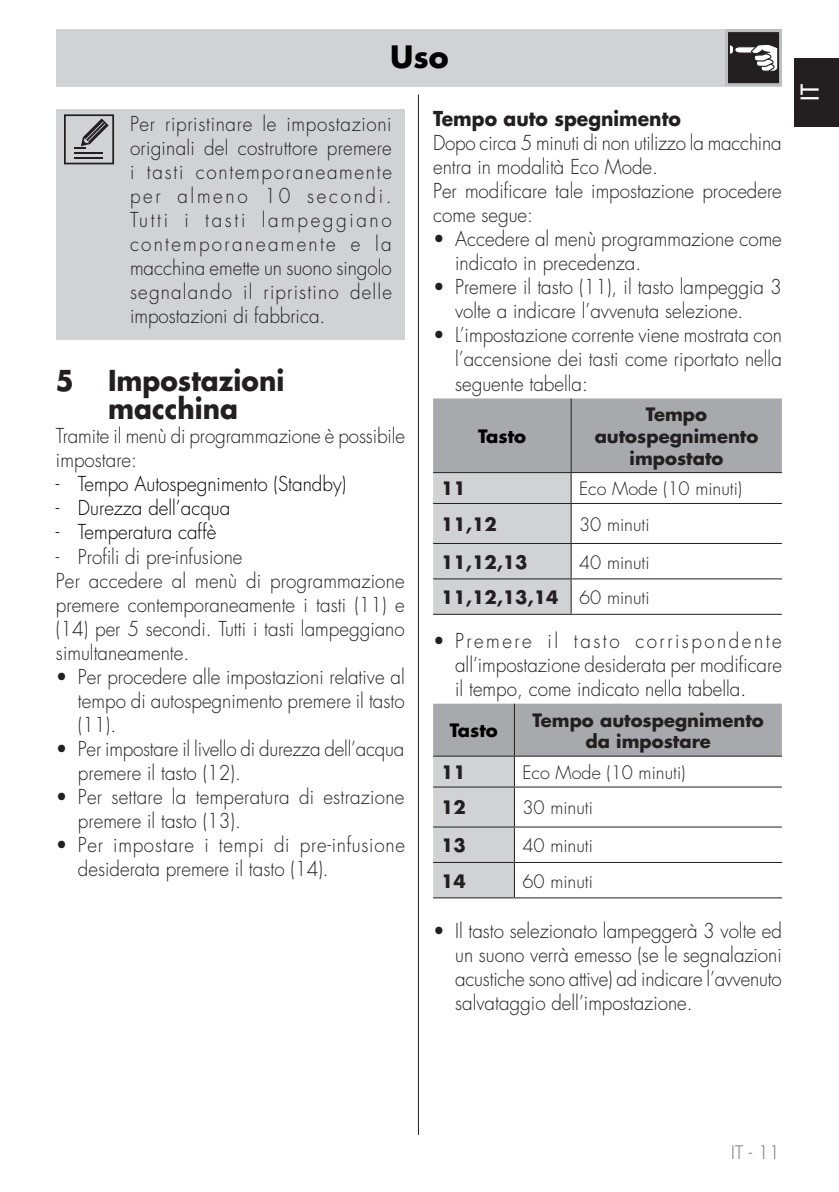
<style>
.page{position:relative;width:839px;height:1192px;background:#fff}
.page>*{position:absolute;margin:0;border:0;box-sizing:border-box;transform-origin:0 0}
.Testo{font:700 30px "Futura Std";color:#000}
.testo_tab{font:700 28px "Futura Std";color:#231f20;scale:.94 1}
.t1{font:500 24px "Futura Std";color:#fff}
.testo_tab-2{font:300 20px/24px "Futura Std";color:#231f20;scale:.94 1}
.testo_tab-3{font:300 20px "Futura Std";color:#000;scale:.94 1}
.testo_tab-4{font:300 20px/24px "Futura Std";letter-spacing:.04em;color:#231f20;scale:.94 1}
.testo_tab-5{font:700 20px "Futura Std";color:#231f20;scale:.94 1}
.Testo-2{font:300 18px "Futura Std";color:#231f20}
.Testo-3{font:700 18px/21.6px "Futura Std";color:#231f20;text-align:center}
.testo_tab-6{font:700 18px "Futura Std";color:#231f20}
.Testo-4{font:700 18px "Futura Std";color:#000}
.t2{font:300 18px "Futura Std";color:#6c6d70}
.s1{color:#000}
</style>
<div class="page">
<hr style="left:418px;top:94px;width:1px;height:1040px;background:#231f20">
<div style="left:56px;top:29px;width:726px;height:58px;background:#d1d2d4"></div>
<div style="left:794px;top:58px;width:45px;height:68px;background:#231f20"></div>
<div style="left:56px;top:109px;width:348px;height:230px;background:#d1d2d4"></div>
<svg style="left:64px;top:114px;width:50px;height:50px"></svg>
<svg style="left:433px;top:398px;width:349px;height:215px"></svg>
<hr style="left:433px;top:578px;width:138px;height:1px;background:#231f20">
<hr style="left:433px;top:613px;width:138px;height:1px;background:#231f20">
<hr style="left:570px;top:398px;width:1px;height:74px;background:#231f20">
<hr style="left:571px;top:472px;width:211px;height:1px;background:#231f20">
<hr style="left:571px;top:503px;width:211px;height:1px;background:#231f20">
<hr style="left:571px;top:543px;width:211px;height:1px;background:#231f20">
<hr style="left:571px;top:578px;width:211px;height:1px;background:#231f20">
<hr style="left:571px;top:613px;width:211px;height:1px;background:#231f20">
<hr style="left:433px;top:503px;width:138px;height:1px;background:#231f20">
<hr style="left:433px;top:472px;width:138px;height:1px;background:#231f20">
<hr style="left:570px;top:473px;width:1px;height:30px;background:#231f20">
<hr style="left:570px;top:504px;width:1px;height:39px;background:#231f20">
<hr style="left:433px;top:543px;width:138px;height:1px;background:#231f20">
<hr style="left:570px;top:544px;width:1px;height:34px;background:#231f20">
<hr style="left:570px;top:579px;width:1px;height:34px;background:#231f20">
<svg style="left:433px;top:703px;width:349px;height:194px"></svg>
<hr style="left:433px;top:861px;width:81px;height:1px;background:#231f20">
<hr style="left:433px;top:897px;width:81px;height:1px;background:#231f20">
<hr style="left:514px;top:703px;width:1px;height:52px;background:#231f20">
<hr style="left:514px;top:755px;width:268px;height:1px;background:#231f20">
<hr style="left:514px;top:786px;width:268px;height:1px;background:#231f20">
<hr style="left:514px;top:826px;width:268px;height:1px;background:#231f20">
<hr style="left:514px;top:861px;width:268px;height:1px;background:#231f20">
<hr style="left:514px;top:897px;width:268px;height:1px;background:#231f20">
<hr style="left:433px;top:786px;width:81px;height:1px;background:#231f20">
<hr style="left:433px;top:755px;width:81px;height:1px;background:#231f20">
<hr style="left:514px;top:756px;width:1px;height:30px;background:#231f20">
<hr style="left:514px;top:787px;width:1px;height:39px;background:#231f20">
<hr style="left:433px;top:826px;width:81px;height:1px;background:#231f20">
<hr style="left:514px;top:827px;width:1px;height:34px;background:#231f20">
<hr style="left:514px;top:862px;width:1px;height:35px;background:#231f20">
<div style="left:725px;top:29px;width:57px;height:57px;background:#bdbec1"></div>
<svg style="left:728px;top:32px;width:51px;height:51px;background:#4e4a4b"></svg>
<p class="Testo" style="left:390px;top:37px;width:60px">Uso</p>
<p class="testo_tab-2" style="left:130px;top:112px;width:280px;text-align:justify">Per ripristinare le impostazioni originali del costruttore premere i tasti contemporaneamente per almeno 10 secondi.<br>Tutti i tasti lampeggiano contemporaneamente e la macchina emette un suono singolo segnalando il ripristino delle impostazioni di fabbrica.</p>
<p class="testo_tab" style="left:56px;top:362px;width:244px">5 Impostazioni</p>
<p class="testo_tab" style="left:108px;top:390px;width:140px">macchina</p>
<p class="testo_tab-2" style="left:56px;top:424px;width:373px">Tramite il menù di programmazione è possibile impostare:</p>
<p class="testo_tab-3" style="left:56px;top:472px;width:310px">- Tempo Autospegnimento (Standby)</p>
<p class="testo_tab-3" style="left:56px;top:496px;width:187px">- Durezza dell’acqua</p>
<p class="testo_tab-3" style="left:56px;top:520px;width:172px">- Temperatura caffè</p>
<p class="testo_tab-2" style="left:56px;top:544px;width:200px">- Profili di pre-infusione</p>
<p class="testo_tab-2" style="left:56px;top:568px;width:372px;text-align:justify">Per accedere al menù di programmazione premere contemporaneamente i tasti (11) e (14) per 5 secondi. Tutti i tasti lampeggiano simultaneamente.</p>
<p class="testo_tab-2" style="left:78px;top:664px;width:349px;text-align:justify;text-indent:-22px">• Per procedere alle impostazioni relative al tempo di autospegnimento premere il tasto (11).</p>
<p class="testo_tab-2" style="left:78px;top:736px;width:349px;text-indent:-22px">• Per impostare il livello di durezza dell’acqua premere il tasto (12).</p>
<p class="testo_tab-2" style="left:78px;top:784px;width:349px;text-indent:-22px">• Per settare la temperatura di estrazione premere il tasto (13).</p>
<p class="testo_tab-4" style="left:78px;top:832px;width:349px;text-indent:-22px">• Per impostare i tempi di pre-infusione desiderata premere il tasto (14).</p>
<p class="testo_tab-5" style="left:433px;top:105px;width:265px">Tempo auto spegnimento</p>
<p class="testo_tab-2" style="left:433px;top:132px;width:372px">Dopo circa 5 minuti di non utilizzo la macchina entra in modalità Eco Mode.</p>
<p class="testo_tab-2" style="left:433px;top:180px;width:372px">Per modificare tale impostazione procedere come segue:</p>
<p class="testo_tab-2" style="left:455px;top:228px;width:349px;text-indent:-22px">• Accedere al menù programmazione come indicato in precedenza.</p>
<p class="testo_tab-2" style="left:455px;top:276px;width:349px;text-indent:-22px">• Premere il tasto (11), il tasto lampeggia 3 volte a indicare l’avvenuta selezione.</p>
<p class="testo_tab-2" style="left:455px;top:324px;width:349px;text-align:justify;text-indent:-22px">• L’impostazione corrente viene mostrata con l’accensione dei tasti come riportato nella seguente tabella:</p>
<p class="Testo-4" style="left:478px;top:424px;width:50px">Tasto</p>
<p class="Testo-3" style="left:594px;top:403px;width:165px">Tempo autospegnimento impostato</p>
<p class="testo_tab-6" style="left:441px;top:476px;width:26px">11</p>
<p class="Testo-2" style="left:579px;top:478px;width:165px">Eco Mode (10 minuti)</p>
<p class="testo_tab-6" style="left:441px;top:512px;width:57px">11,12</p>
<p class="Testo-2" style="left:579px;top:513px;width:72px">30 minuti</p>
<p class="testo_tab-6" style="left:441px;top:550px;width:88px">11,12,13</p>
<p class="Testo-2" style="left:579px;top:551px;width:72px">40 minuti</p>
<p class="testo_tab-6" style="left:441px;top:585px;width:119px">11,12,13,14</p>
<p class="Testo-2" style="left:579px;top:586px;width:72px">60 minuti</p>
<p class="testo_tab-2" style="left:455px;top:629px;width:349px;text-align:justify;text-indent:-22px">• Premere il tasto corrispondente all’impostazione desiderata per modificare il tempo, come indicato nella tabella<span class="s1">.</span></p>
<p class="Testo-4" style="left:450px;top:718px;width:50px">Tasto</p>
<p class="Testo-3" style="left:532px;top:708px;width:233px">Tempo autospegnimento da impostare</p>
<p class="testo_tab-6" style="left:441px;top:760px;width:26px">11</p>
<p class="Testo-2" style="left:522px;top:761px;width:165px">Eco Mode (10 minuti)</p>
<p class="testo_tab-6" style="left:441px;top:795px;width:26px">12</p>
<p class="Testo-2" style="left:522px;top:796px;width:72px">30 minuti</p>
<p class="testo_tab-6" style="left:441px;top:833px;width:26px">13</p>
<p class="Testo-2" style="left:522px;top:834px;width:72px">40 minuti</p>
<p class="testo_tab-6" style="left:441px;top:868px;width:26px">14</p>
<p class="Testo-2" style="left:522px;top:870px;width:72px">60 minuti</p>
<p class="testo_tab-2" style="left:455px;top:919px;width:349px;text-align:justify;text-indent:-22px">• Il tasto selezionato lampeggerà 3 volte ed un suono verrà emesso (se le segnalazioni acustiche sono attive) ad indicare l’avvenuto salvataggio dell’impostazione.</p>
<p class="t1" style="left:795px;top:100px;width:18px;rotate:-90deg">IT</p>
<p class="t2" style="left:731px;top:1141px;width:50px">IT - 11</p>
</div>
